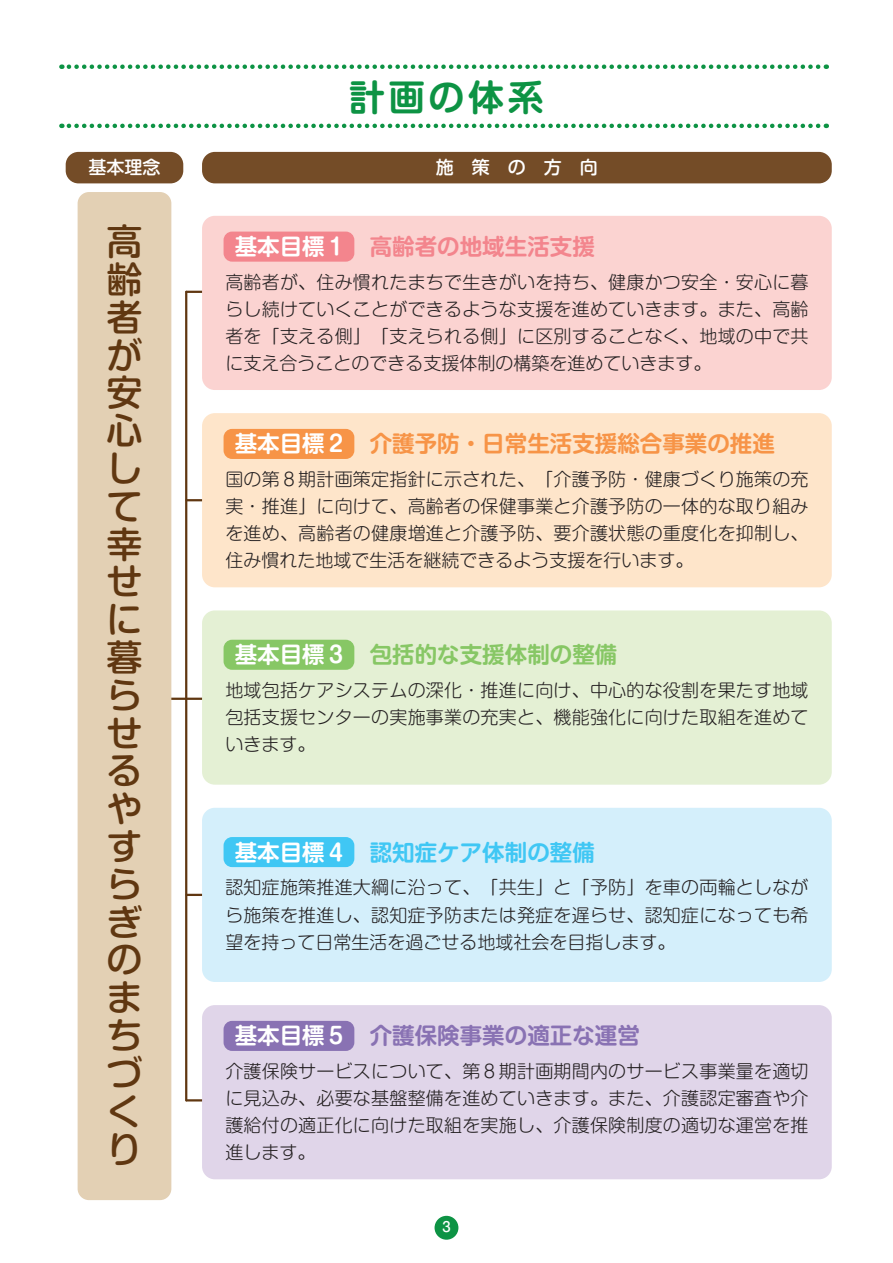
<style>
.page{position:relative;width:893px;height:1263px;background:#fff}
.page>*{position:absolute;margin:0;border:0;box-sizing:border-box;transform-origin:0 0}
.t1{font:500 36px/37.8px "Shin M Go Pro";color:#603711}
.t2{font:700 36px "Shin M Go Pro De";letter-spacing:.1em;color:#0d9344}
.t3{font:700 22.5px "Shin M Go Pro De";color:#f79447}
.t4{font:700 22.5px "Shin M Go Pro De";color:#8972b3}
.t5{font:700 22.5px "Shin M Go Pro De";color:#87c765}
.t6{font:700 22.5px "Shin M Go Pro De";color:#f3858d}
.t7{font:700 22.5px "Shin M Go Pro De";color:#40c7f4}
.t8{font:300 18px/27px "Shin M Go Pro";letter-spacing:.015em;color:#231f20;text-align:justify}
.t9{font:500 18px "Shin M Go Pro";color:#fff}
.t10{font:500 13.5px "Shin M Go Pro";color:#fff}
.s1{color:#fff}
</style>
<div class="page">
<div style="left:435px;top:1216px;width:23px;height:24px;background:#0d9344;border-radius:50%"></div>
<hr style="left:187px;top:291px;width:48px;height:2px;background:#603711">
<hr style="left:187px;top:1099px;width:48px;height:2px;background:#603711">
<hr style="left:187px;top:499px;width:48px;height:2px;background:#603711">
<hr style="left:187px;top:894px;width:48px;height:2px;background:#603711">
<hr style="left:160px;top:698px;width:47px;height:2px;background:#603711">
<svg style="left:69px;top:124px;width:758px;height:4px"></svg>
<svg style="left:69px;top:64px;width:758px;height:5px"></svg>
<div style="left:66px;top:152px;width:117px;height:31px;background:#744c27;border-radius:13px"></div>
<div style="left:78px;top:192px;width:93px;height:1008px;background:#e3d0b4;border-radius:11px"></div>
<div style="left:202px;top:152px;width:630px;height:31px;background:#744c27;border-radius:13px"></div>
<div style="left:202px;top:216px;width:630px;height:174px;background:#fbd3d1;border-radius:13px"></div>
<div style="left:202px;top:413px;width:630px;height:174px;background:#fee5ca;border-radius:13px"></div>
<div style="left:202px;top:610px;width:630px;height:175px;background:#e4f0d4;border-radius:13px"></div>
<div style="left:202px;top:808px;width:630px;height:174px;background:#d4effb;border-radius:13px"></div>
<div style="left:202px;top:1005px;width:630px;height:174px;background:#e0d5e9;border-radius:13px"></div>
<div style="left:224px;top:232px;width:130px;height:30px;background:#f3858d;border-radius:9px"></div>
<div style="left:224px;top:429px;width:130px;height:30px;background:#f79447;border-radius:9px"></div>
<div style="left:224px;top:640px;width:130px;height:30px;background:#87c765;border-radius:9px"></div>
<div style="left:224px;top:837px;width:130px;height:30px;background:#40c7f4;border-radius:9px"></div>
<div style="left:224px;top:1021px;width:130px;height:30px;background:#8972b3;border-radius:9px"></div>
<hr style="left:185px;top:292px;width:2px;height:808px;background:#603711">
<h1 class="t2" style="left:349px;top:68px;width:196px">計画の体系</h1>
<p class="t9" style="left:88px;top:152px;width:73px">基本理念</p>
<p class="t9" style="left:436px;top:152px;width:163px">施　策　の　方　向</p>
<h1 class="t1" style="left:106px;top:218px;width:37px">高齢者が安心して幸せに暮らせるやすらぎのまちづくり</h1>
<p class="t6" style="left:235px;top:228px;width:361px"><span class="s1">基本目標１　</span>高齢者の地域生活支援</p>
<p class="t8" style="left:225px;top:267px;width:585px">高齢者が、住み慣れたまちで生きがいを持ち、健康かつ安全・安心に暮らし続けていくことができるような支援を進めていきます。また、高齢者を「支える側」「支えられる側」に区別することなく、地域の中で共に支え合うことのできる支援体制の構築を進めていきます。</p>
<p class="t3" style="left:235px;top:425px;width:541px"><span class="s1">基本目標２　</span>介護予防・日常生活支援総合事業の推進</p>
<p class="t8" style="left:225px;top:464px;width:585px">国の第８期計画策定指針に示された、「介護予防・健康づくり施策の充実・推進」に向けて、高齢者の保健事業と介護予防の一体的な取り組みを進め、高齢者の健康増進と介護予防、要介護状態の重度化を抑制し、住み慣れた地域で生活を継続できるよう支援を行います。</p>
<p class="t5" style="left:235px;top:636px;width:384px"><span class="s1">基本目標３　</span>包括的な支援体制の整備</p>
<p class="t8" style="left:225px;top:675px;width:585px">地域包括ケアシステムの深化・推進に向け、中心的な役割を果たす地域包括支援センターの実施事業の充実と、機能強化に向けた取組を進めていきます。</p>
<p class="t7" style="left:235px;top:834px;width:361px"><span class="s1">基本目標４　</span>認知症ケア体制の整備</p>
<p class="t8" style="left:225px;top:872px;width:585px">認知症施策推進大綱に沿って、「共生」と「予防」を車の両輪としながら施策を推進し、認知症予防または発症を遅らせ、認知症になっても希望を持って日常生活を過ごせる地域社会を目指します。</p>
<p class="t4" style="left:235px;top:1017px;width:406px"><span class="s1">基本目標５　</span>介護保険事業の適正な運営</p>
<p class="t8" style="left:225px;top:1056px;width:585px">介護保険サービスについて、第８期計画期間内のサービス事業量を適切に見込み、必要な基盤整備を進めていきます。また、介護認定審査や介護給付の適正化に向けた取組を実施し、介護保険制度の適切な運営を推進します。</p>
<p class="t10" style="left:440px;top:1216px;width:15px">３</p>
</div>
